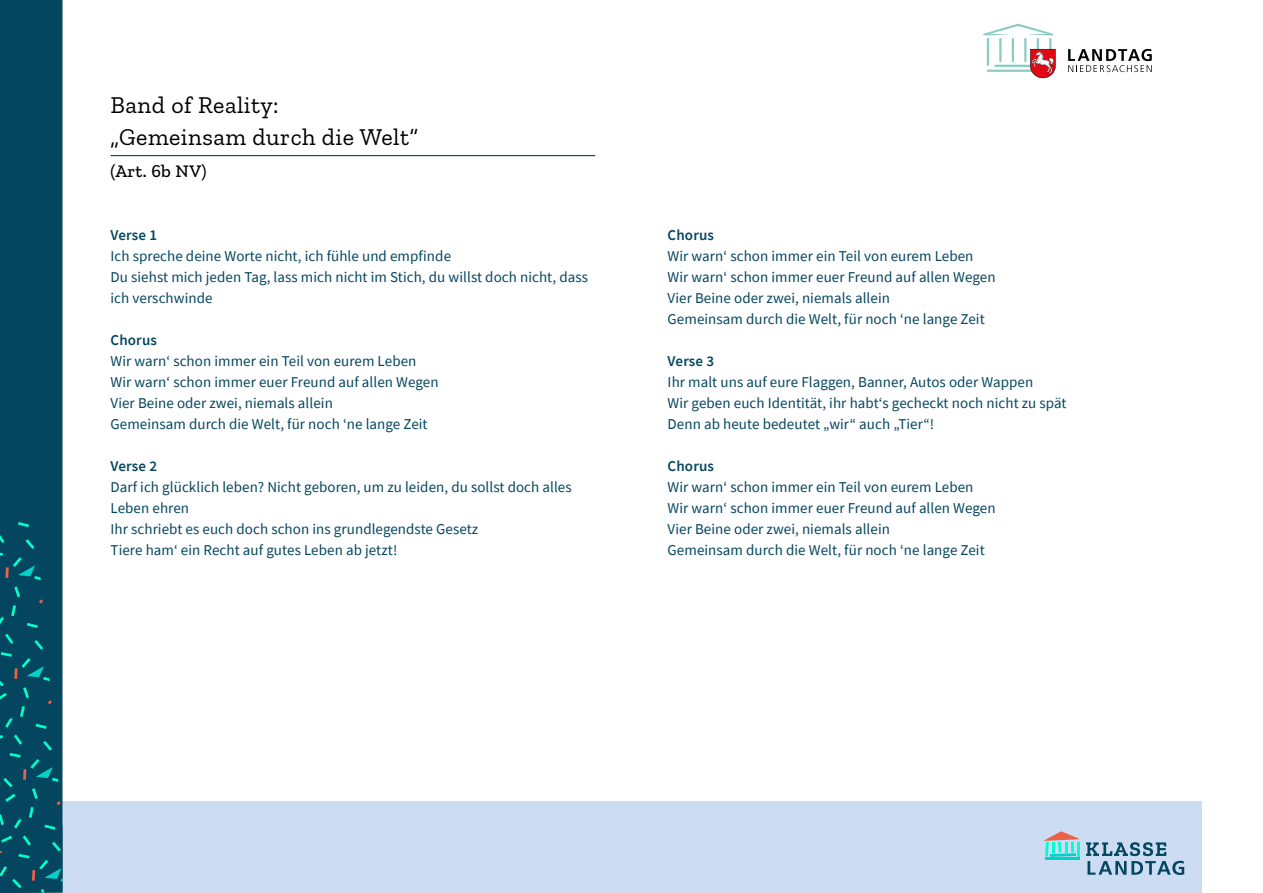
<style>
.page{position:relative;width:1263px;height:893px;background:#fff}
.page>*{position:absolute;margin:0;border:0;box-sizing:border-box;transform-origin:0 0}
.t1{font:24px/31.5px "Zilla Slab";letter-spacing:.02em;color:#000}
.t2{font:500 18px "Zilla Slab";letter-spacing:.02em;color:#000}
.t3{font:15px/21px "Source Sans Pro";letter-spacing:.005em;color:#05465f}
.t4{font:600 15px "Source Sans Pro";letter-spacing:.01em;color:#05465f}
</style>
<div class="page">
<div style="left:0;top:802px;width:1201px;height:91px;background:#ccdcf3"></div>
<div style="left:0;top:0;width:63px;height:513px;background:#044660"></div>
<svg style="left:0;top:513px;width:68px;height:380px;background:#165b6f"></svg>
<hr style="left:111px;top:155px;width:484px;height:1px;background:#05465f">
<svg style="left:1068px;top:49px;width:84px;height:23px"></svg>
<svg style="left:983px;top:24px;width:70px;height:11px"></svg>
<hr style="left:994px;top:65px;width:48px;height:2px;background:#8acbc1">
<hr style="left:987px;top:70px;width:64px;height:2px;background:#8acbc1">
<hr style="left:999px;top:38px;width:2px;height:24px;background:#8acbc1">
<hr style="left:1012px;top:38px;width:2px;height:24px;background:#8acbc1">
<hr style="left:1024px;top:38px;width:2px;height:24px;background:#8acbc1">
<hr style="left:1037px;top:38px;width:2px;height:24px;background:#8acbc1">
<hr style="left:987px;top:38px;width:2px;height:28px;background:#8acbc1">
<hr style="left:1049px;top:38px;width:2px;height:28px;background:#8acbc1">
<svg style="left:1030px;top:49px;width:25px;height:29px"></svg>
<hr style="left:1077px;top:842px;width:3px;height:14px;background:#0fc">
<hr style="left:1045px;top:858px;width:35px;height:2px;background:#00d2c8">
<svg style="left:1044px;top:831px;width:35px;height:26px"></svg>
<svg style="left:1086px;top:842px;width:98px;height:33px"></svg>
<h1 class="t1" style="left:111px;top:90px;width:309px">Band of Reality: „Gemeinsam durch die Welt“</h1>
<p class="t2" style="left:111px;top:161px;width:98px">(Art. 6b NV)</p>
<p class="t4" style="left:111px;top:225px;width:48px">Verse 1</p>
<p class="t3" style="left:111px;top:246px;width:479px">Ich spreche deine Worte nicht, ich fühle und empfinde<br>Du siehst mich jeden Tag, lass mich nicht im Stich, du willst doch nicht, dass ich verschwinde</p>
<p class="t4" style="left:111px;top:330px;width:48px">Chorus</p>
<p class="t3" style="left:111px;top:351px;width:330px">Wir warn‘ schon immer ein Teil von eurem Leben Wir warn‘ schon immer euer Freund auf allen Wegen Vier Beine oder zwei, niemals allein<br>Gemeinsam durch die Welt, für noch ‘ne lange Zeit</p>
<p class="t4" style="left:111px;top:456px;width:48px">Verse 2</p>
<p class="t3" style="left:111px;top:477px;width:463px">Darf ich glücklich leben? Nicht geboren, um zu leiden, du sollst doch alles Leben ehren<br>Ihr schriebt es euch doch schon ins grundlegendste Gesetz<br>Tiere ham‘ ein Recht auf gutes Leben ab jetzt!</p>
<p class="t4" style="left:668px;top:225px;width:48px">Chorus</p>
<p class="t3" style="left:668px;top:246px;width:330px">Wir warn‘ schon immer ein Teil von eurem Leben Wir warn‘ schon immer euer Freund auf allen Wegen Vier Beine oder zwei, niemals allein<br>Gemeinsam durch die Welt, für noch ‘ne lange Zeit</p>
<p class="t4" style="left:668px;top:351px;width:48px">Verse 3</p>
<p class="t3" style="left:668px;top:372px;width:400px">Ihr malt uns auf eure Flaggen, Banner, Autos oder Wappen<br>Wir geben euch Identität, ihr habt‘s gecheckt noch nicht zu spät<br>Denn ab heute bedeutet „wir“ auch „Tier“!</p>
<p class="t4" style="left:668px;top:456px;width:48px">Chorus</p>
<p class="t3" style="left:668px;top:477px;width:330px">Wir warn‘ schon immer ein Teil von eurem Leben Wir warn‘ schon immer euer Freund auf allen Wegen Vier Beine oder zwei, niemals allein<br>Gemeinsam durch die Welt, für noch ‘ne lange Zeit</p>
</div>
